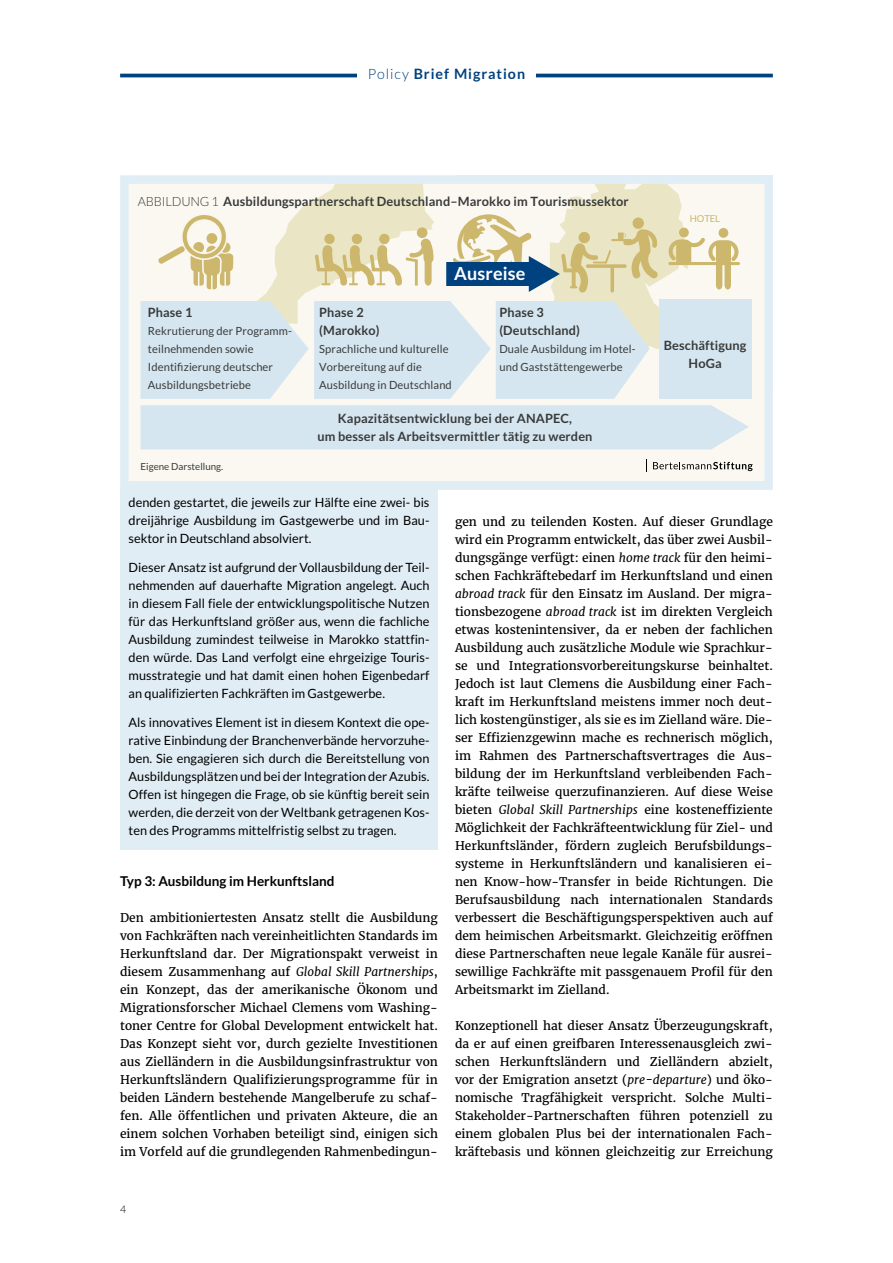
<style>
.page{position:relative;width:893px;height:1263px;background:#fff}
.page>*{position:absolute;margin:0;border:0;box-sizing:border-box;transform-origin:0 0}
.t1{font:700 18px "Lato";letter-spacing:.01em;color:#fff}
.t2{font:700 14.25px "Lato";letter-spacing:.07em;color:#004180}
.t3{font:700 13.5px "Lato";color:#000}
.t4{font:12.75px/18px "Lato";color:#000;text-align:justify}
.t5{font:700 12.75px/18px "Lato";letter-spacing:.01em;color:#383a3a;text-align:center}
.t6{font:12px/18px "Merriweather";color:#000;text-align:justify}
.t7{font:11.25px/18px "Lato";letter-spacing:.01em;color:#383a3a}
.t8{font:300 10.5px "Lato";color:#000}
.t9{font:9.75px "Lato";color:#383a3a}
.t10{font:9.45px "Lato";color:#ccb76d}
.s1{font-weight:300}
.s2{font-style:italic}
</style>
<div class="page">
<hr style="left:120px;top:74px;width:653px;height:3px;background:#004180">
<div style="left:357px;top:68px;width:179px;height:27px;background:#fff"></div>
<div style="left:120px;top:489px;width:318px;height:361px;background:#e1edf5"></div>
<div style="left:128px;top:183px;width:637px;height:298px;background:#faf8f1"></div>
<svg style="left:653px;top:462px;width:100px;height:9px"></svg>
<svg style="left:646px;top:459px;width:1px;height:13px"></svg>
<div style="left:141px;top:405px;width:608px;height:44px;background:#d6e6f0"></div>
<div style="left:659px;top:299px;width:92px;height:100px;background:#d6e6f0"></div>
<svg style="left:141px;top:185px;width:599px;height:214px"></svg>
<div style="left:120px;top:175px;width:653px;height:315px;border:9px solid #e1edf5"></div>
<p class="t2" style="left:368px;top:66px;width:159px"><span class="s1">Policy</span> Brief Migration</p>
<p class="t5" style="left:138px;top:192px;width:492px"><span class="s1">ABBILDUNG 1</span> Ausbildungspartnerschaft Deutschland–Marokko im Tourismussektor</p>
<p class="t5" style="left:148px;top:303px;width:46px">Phase 1</p>
<p class="t7" style="left:148px;top:322px;width:146px">Rekrutierung der Programm&shy;teilnehmenden sowie<br>Identifizierung deutscher<br>Ausbildungsbetriebe</p>
<p class="t9" style="left:141px;top:461px;width:84px">Eigene Darstellung.</p>
<h1 class="t1" style="left:454px;top:263px;width:73px">Ausreise</h1>
<p class="t5" style="left:319px;top:303px;width:62px;text-align:left">Phase 2 (Marokko)</p>
<p class="t7" style="left:319px;top:340px;width:134px">Sprachliche und kulturelle<br>Vorbereitung auf die<br>Ausbildung in Deutschland</p>
<p class="t5" style="left:499px;top:303px;width:82px;text-align:left">Phase 3 (Deutschland)</p>
<p class="t7" style="left:499px;top:340px;width:138px">Duale Ausbildung im Hotel&shy;und Gaststättengewerbe</p>
<p class="t5" style="left:317px;top:410px;width:277px">Kapazitätsentwicklung bei der ANAPEC,<br>um besser als Arbeitsvermittler tätig zu werden</p>
<p class="t10" style="left:690px;top:213px;width:32px">HOTEL</p>
<p class="t5" style="left:664px;top:336px;width:84px">Beschäftigung<br>HoGa</p>
<p class="t4" style="left:129px;top:494px;width:302px">denden gestartet, die jeweils zur Hälfte eine zwei- bis dreijährige Ausbildung im Gastgewerbe und im Bau&shy;sektor in Deutschland absolviert.</p>
<p class="t4" style="left:129px;top:558px;width:302px">Dieser Ansatz ist aufgrund der Vollausbildung der Teil&shy;nehmenden auf dauerhafte Migration angelegt. Auch in diesem Fall fiele der entwicklungspolitische Nutzen für das Herkunftsland größer aus, wenn die fachliche Ausbildung zumindest teilweise in Marokko stattfin&shy;den würde. Das Land verfolgt eine ehrgeizige Touris&shy;musstrategie und hat damit einen hohen Eigenbedarf an qualifizierten Fachkräften im Gastgewerbe.</p>
<p class="t4" style="left:129px;top:713px;width:302px">Als innovatives Element ist in diesem Kontext die ope&shy;rative Einbindung der Branchenverbände hervorzuhe&shy;ben. Sie engagieren sich durch die Bereitstellung von Ausbildungsplätzen und bei der Integration der Azubis.<br>Offen ist hingegen die Frage, ob sie künftig bereit sein werden, die derzeit von der Weltbank getragenen Kos&shy;ten des Programms mittelfristig selbst zu tragen.</p>
<p class="t3" style="left:120px;top:873px;width:216px">Typ 3: Ausbildung im Herkunftsland</p>
<p class="t6" style="left:120px;top:908px;width:319px">Den ambitioniertesten Ansatz stellt die Ausbildung von Fachkräften nach vereinheitlichten Standards im Herkunftsland dar. Der Migrationspakt verweist in diesem Zusammenhang auf <span class="s2">Global Skill Partnerships</span>, ein Konzept, das der amerikanische Ökonom und Migrationsforscher Michael Clemens vom Washing&shy;toner Centre for Global Development entwickelt hat.<br>Das Konzept sieht vor, durch gezielte Investitionen aus Zielländern in die Ausbildungsinfrastruktur von Herkunftsländern Qualifizierungsprogramme für in beiden Ländern bestehende Mangelberufe zu schaf&shy;fen. Alle öffentlichen und privaten Akteure, die an einem solchen Vorhaben beteiligt sind, einigen sich im Vorfeld auf die grundlegenden Rahmenbedingun-</p>
<p class="t6" style="left:455px;top:512px;width:319px">gen und zu teilenden Kosten. Auf dieser Grundlage wird ein Programm entwickelt, das über zwei Ausbil&shy;dungsgänge verfügt: einen <span class="s2">home track</span> für den heimi&shy;schen Fachkräftebedarf im Herkunftsland und einen <span class="s2">abroad track</span> für den Einsatz im Ausland. Der migra&shy;tionsbezogene <span class="s2">abroad track</span> ist im direkten Vergleich etwas kostenintensiver, da er neben der fachlichen Ausbildung auch zusätzliche Module wie Sprachkur&shy;se und Integrationsvorbereitungskurse beinhaltet.<br>Jedoch ist laut Clemens die Ausbildung einer Fach&shy;kraft im Herkunftsland meistens immer noch deut&shy;lich kostengünstiger, als sie es im Zielland wäre. Die&shy;ser Effizienzgewinn mache es rechnerisch möglich, im Rahmen des Partnerschaftsvertrages die Aus&shy;bildung der im Herkunftsland verbleibenden Fach&shy;kräfte teilweise querzufinanzieren. Auf diese Weise bieten <span class="s2">Global Skill Partnerships</span> eine kosteneffiziente Möglichkeit der Fachkräfteentwicklung für Ziel- und Herkunftsländer, fördern zugleich Berufsbildungs&shy;systeme in Herkunftsländern und kanalisieren ei&shy;nen Know-how-Transfer in beide Richtungen. Die Berufsausbildung nach internationalen Standards verbessert die Beschäftigungsperspektiven auch auf dem heimischen Arbeitsmarkt. Gleichzeitig eröffnen diese Partnerschaften neue legale Kanäle für ausrei&shy;sewillige Fachkräfte mit passgenauem Profil für den Arbeitsmarkt im Zielland.</p>
<p class="t6" style="left:455px;top:1016px;width:319px">Konzeptionell hat dieser Ansatz Überzeugungskraft, da er auf einen greifbaren Interessenausgleich zwi&shy;schen Herkunftsländern und Zielländern abzielt, vor der Emigration ansetzt (<span class="s2">pre-departure</span>) und öko&shy;nomische Tragfähigkeit verspricht. Solche Multi-Stakeholder-Partnerschaften führen potenziell zu einem globalen Plus bei der internationalen Fach&shy;kräftebasis und können gleichzeitig zur Erreichung</p>
<p class="t8" style="left:120px;top:1204px;width:8px">4</p>
</div>
